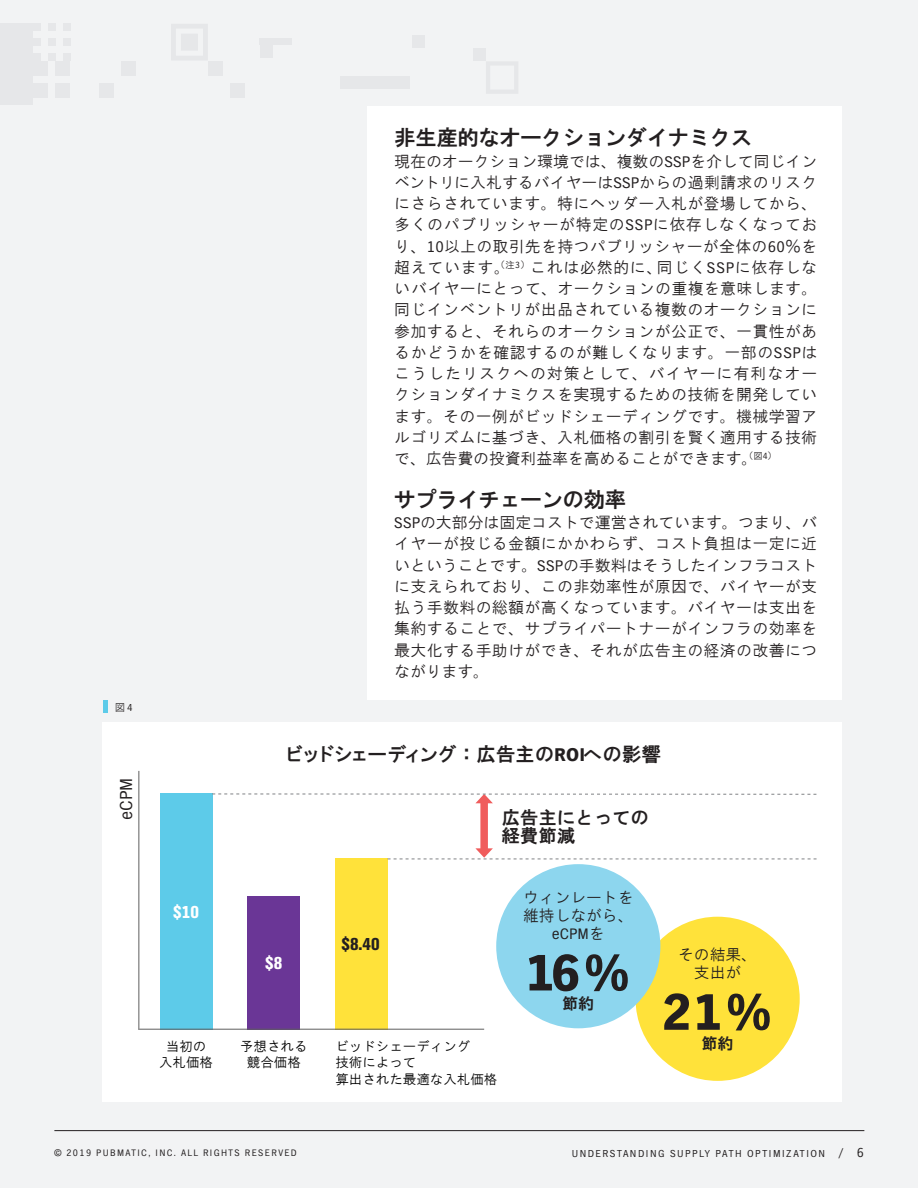
<style>
.page{position:relative;width:918px;height:1188px;background:#f2f3f4}
.page>*{position:absolute;margin:0;border:0;box-sizing:border-box;transform-origin:0 0}
.t1{font:900 53.1px "TV Nord EF";color:#231f20}
.t2{font:21.3px "HG Gothic E";letter-spacing:-.01em;color:#231f20}
.t3{font:19.2px "HG Gothic E";letter-spacing:-.02em;color:#231f20}
.t4{font:18px/18px "HG Gothic E";letter-spacing:.02em;color:#231f20}
.t5{font:18px "TV Nord EF Black Con";color:#fff}
.t6{font:18px "TV Nord EF Black Con";color:#231f20}
.t7{font:18px "TV Nord EF";color:#231f20}
.t8{font:15.9px/21.3px "HG Gothic M";letter-spacing:.02em;color:#231f20;text-align:justify}
.t9{font:15.75px/18px "HG Gothic M";color:#231f20}
.t10{font:15.75px "TV Nord EF";color:#231f20}
.t11{font:15.75px "HG Gothic E";color:#231f20}
.t12{font:13.5px/16.5px "HG Gothic M";color:#000;text-align:center}
.t13{font:10.5px "TV Nord EF";letter-spacing:.14em;color:#231f20}
.t14{font:10.5px "HG Gothic M";color:#231f20}
.t15{font:9.75px "TV Nord EF";letter-spacing:.14em;color:#231f20}
.s1{font-family:"TV Nord EF"}
.s2{font-family:"TV Nord EF";font-weight:900}
.s3{font-family:"HG Gothic M"}
.s4{font-size:11.25px}
.s5{font-size:13.5px}
</style>
<div class="page">
<div style="left:412px;top:35px;width:13px;height:13px;background:#e6e7e9"></div>
<svg style="left:486px;top:62px;width:32px;height:31px"></svg>
<div style="left:473px;top:48px;width:13px;height:13px;background:#e6e7e9"></div>
<div style="left:341px;top:76px;width:69px;height:13px;background:#e6e7e9"></div>
<div style="left:0;top:24px;width:33px;height:81px;background:#e6e7e9"></div>
<div style="left:121px;top:61px;width:15px;height:14px;background:#e6e7e9"></div>
<div style="left:99px;top:83px;width:15px;height:15px;background:#e6e7e9"></div>
<div style="left:33px;top:61px;width:15px;height:14px;background:#e6e7e9"></div>
<div style="left:56px;top:61px;width:14px;height:14px;background:#e6e7e9"></div>
<div style="left:56px;top:83px;width:14px;height:15px;background:#e6e7e9"></div>
<div style="left:33px;top:83px;width:15px;height:15px;background:#e6e7e9"></div>
<div style="left:208px;top:61px;width:15px;height:14px;background:#e6e7e9"></div>
<div style="left:230px;top:83px;width:15px;height:15px;background:#e6e7e9"></div>
<div style="left:33px;top:39px;width:8px;height:7px;background:#e6e7e9"></div>
<div style="left:33px;top:24px;width:8px;height:7px;background:#e6e7e9"></div>
<div style="left:48px;top:24px;width:7px;height:7px;background:#e6e7e9"></div>
<div style="left:63px;top:24px;width:7px;height:7px;background:#e6e7e9"></div>
<div style="left:63px;top:39px;width:7px;height:7px;background:#e6e7e9"></div>
<div style="left:63px;top:53px;width:7px;height:8px;background:#e6e7e9"></div>
<div style="left:48px;top:39px;width:7px;height:7px;background:#e6e7e9"></div>
<div style="left:33px;top:53px;width:8px;height:8px;background:#e6e7e9"></div>
<div style="left:48px;top:53px;width:7px;height:8px;background:#e6e7e9"></div>
<svg style="left:171px;top:24px;width:37px;height:36px"></svg>
<div style="left:260px;top:45px;width:12px;height:13px;background:#e6e7e9"></div>
<div style="left:259px;top:39px;width:33px;height:6px;background:#e6e7e9"></div>
<hr style="left:54px;top:1130px;width:810px;height:1px;background:#231f20">
<div style="left:368px;top:106px;width:474px;height:594px;background:#fff"></div>
<div style="left:103px;top:722px;width:739px;height:380px;background:#fff"></div>
<div style="left:103px;top:701px;width:5px;height:12px;background:#5dcbe9"></div>
<div style="left:160px;top:794px;width:52px;height:236px;background:#5dcbe9"></div>
<div style="left:248px;top:897px;width:52px;height:133px;background:#6a3696"></div>
<div style="left:335px;top:859px;width:53px;height:171px;background:#ffe23a"></div>
<div style="left:480px;top:801px;width:8px;height:50px;background:#f05c5c"></div>
<hr style="left:138px;top:771px;width:1px;height:258px;background:#5e5e5e">
<svg style="left:388px;top:848px;width:429px;height:12px"></svg>
<hr style="left:138px;top:1029px;width:346px;height:1px;background:#5e5e5e">
<div style="left:636px;top:917px;width:164px;height:164px;background:#ffe23a;border-radius:50%"></div>
<div style="left:496px;top:864px;width:164px;height:164px;background:#8dd6ee;border-radius:50%"></div>
<svg style="left:212px;top:794px;width:605px;height:9px"></svg>
<p class="t14" style="left:115px;top:702px;width:20px">図<span class="s1">4</span></p>
<p class="t7" style="left:116px;top:820px;width:43px;rotate:-90deg">eCPM</p>
<p class="t5" style="left:173px;top:902px;width:27px">$10</p>
<p class="t12" style="left:159px;top:1038px;width:55px">当初の入札価格</p>
<h2 class="t2" style="left:394px;top:127px;width:360px">非生産的なオークションダイナミクス</h2>
<p class="t8" style="left:394px;top:150px;width:425px">現在のオークション環境では、複数の<span class="s1">SSP</span>を介して同じインベントリに入札するバイヤーは<span class="s1">SSP</span>からの過剰請求のリスクにさらされています。特にヘッダー入札が登場してから、多くのパブリッシャーが特定の<span class="s1">SSP</span>に依存しなくなっており、<span class="s1">10</span>以上の取引先を持つパブリッシャーが全体の<span class="s1">60</span>％を超えています。<sup>（注</sup><sup>3</sup><sup>）</sup>これは必然的に、同じく<span class="s1">SSP</span>に依存しないバイヤーにとって、オークションの重複を意味します。同じインベントリが出品されている複数のオークションに参加すると、それらのオークションが公正で、一貫性があるかどうかを確認するのが難しくなります。一部の<span class="s1">SSP</span>はこうしたリスクへの対策として、バイヤーに有利なオークションダイナミクスを実現するための技術を開発しています。その一例がビッドシェーディングです。機械学習アルゴリズムに基づき、入札価格の割引を賢く適用する技術で、広告費の投資利益率を高めることができます。<sup>（図</sup><sup>4</sup><sup>）</sup></p>
<h2 class="t2" style="left:394px;top:488px;width:233px">サプライチェーンの効率</h2>
<p class="t8" style="left:394px;top:512px;width:425px"><span class="s1">SSP</span>の大部分は固定コストで運営されています。つまり、バイヤーが投じる金額にかかわらず、コスト負担は一定に近いということです。<span class="s1">SSP</span>の手数料はそうしたインフラコストに支えられており、この非効率性が原因で、バイヤーが支払う手数料の総額が高くなっています。バイヤーは支出を集約することで、サプライパートナーがインフラの効率を最大化する手助けができ、それが広告主の経済の改善につながります。</p>
<p class="t3" style="left:284px;top:744px;width:379px">ビッドシェーディング：広告主の<span class="s2">ROI</span>への影響</p>
<p class="t4" style="left:502px;top:809px;width:149px">広告主にとっての経費節減</p>
<p class="t5" style="left:265px;top:954px;width:19px">$8</p>
<p class="t6" style="left:341px;top:935px;width:40px">$8.40</p>
<p class="t12" style="left:240px;top:1038px;width:69px">予想される競合価格</p>
<p class="t12" style="left:335px;top:1037px;width:163px;text-align:left">ビッドシェーディング<br>技術によって<br>算出された最適な入札価格</p>
<p class="t9" style="left:523px;top:888px;width:112px">ウィンレートを維持しながら、</p>
<p class="t10" style="left:552px;top:925px;width:54px">eCPM<span class="s3">を</span></p>
<h1 class="t1" style="left:525px;top:944px;width:108px">16%</h1>
<p class="t11" style="left:563px;top:996px;width:33px">節約</p>
<p class="t9" style="left:678px;top:946px;width:80px;text-align:center">その結果、支出が</p>
<h1 class="t1" style="left:662px;top:983px;width:113px">21%</h1>
<p class="t11" style="left:702px;top:1035px;width:33px">節約</p>
<p class="t15" style="left:54px;top:1147px;width:244px">© 2019 PUBMATIC, INC. ALL RIGHTS RESERVED</p>
<p class="t13" style="left:572px;top:1148px;width:294px">UNDERSTANDING SUPPLY PATH OPTIMIZATION <span class="s4">/</span> <span class="s5">6</span></p>
</div>
